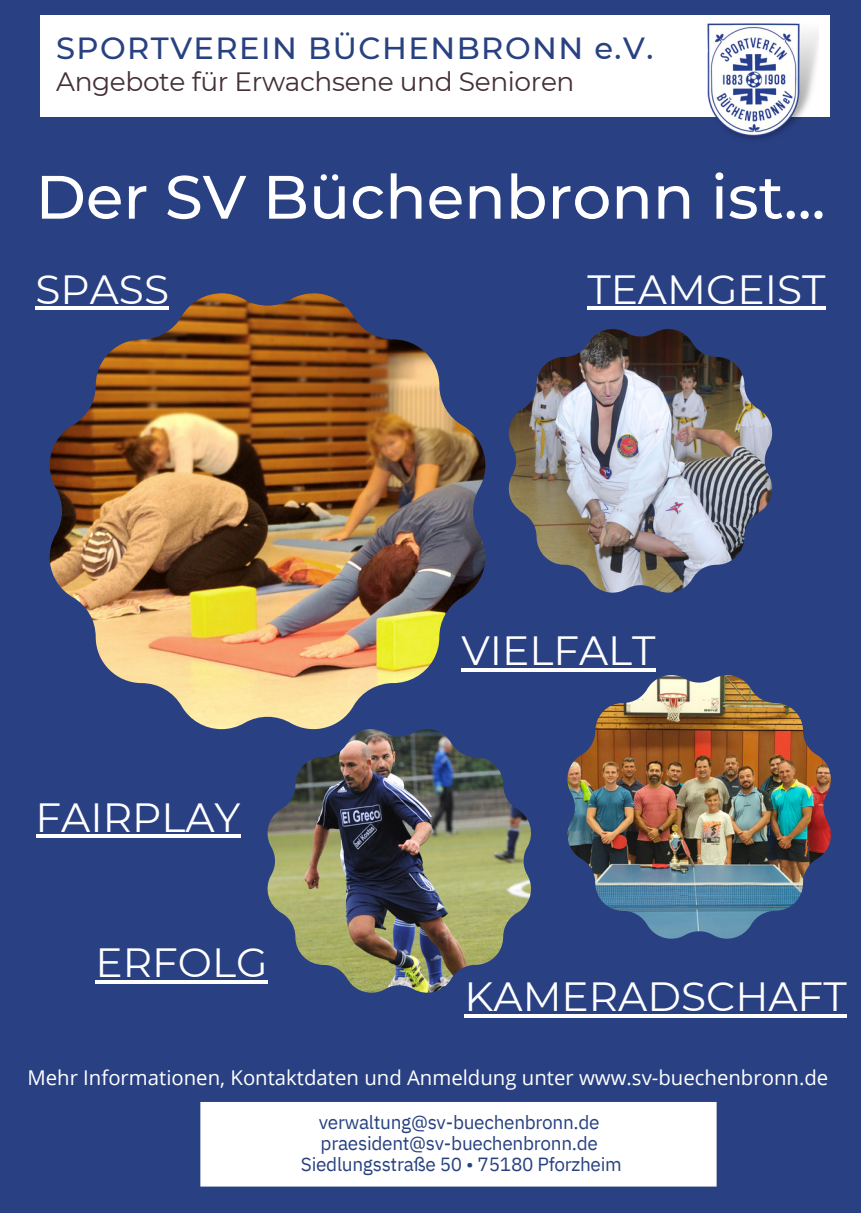
<style>
.page{position:relative;width:861px;height:1214px;background:#fff}
.page>*{position:absolute;margin:0;border:0;box-sizing:border-box;transform-origin:0 0}
.t1{font:500 61px "Montserrat";color:#fff}
.t2{font:40.8px "Montserrat";color:#fff}
.t3{font:500 30.6px "Montserrat";letter-spacing:.05em;color:#284181}
.t4{font:26.4px "Montserrat";letter-spacing:-.015em;color:#443135}
.t5{font:20.4px "Open Sans";color:#fff}
.t6{font:19px "IBM Plex Sans";letter-spacing:-.015em;color:#284181}
</style>
<div class="page">
<div style="left:0;top:0;width:860px;height:1212px;background:#294083"></div>
<div style="left:41px;top:15px;width:789px;height:101px;background:#fff"></div>
<img style="left:707px;top:23px;width:111px;height:116px">
<div style="left:200px;top:1102px;width:517px;height:84px;background:#fff"></div>
<img style="left:50px;top:293px;width:435px;height:436px">
<hr style="left:36px;top:834px;width:204px;height:3px;background:#fff">
<hr style="left:95px;top:980px;width:172px;height:3px;background:#fff">
<hr style="left:465px;top:1014px;width:382px;height:3px;background:#fff">
<hr style="left:587px;top:307px;width:238px;height:3px;background:#fff">
<hr style="left:36px;top:307px;width:133px;height:3px;background:#fff">
<hr style="left:461px;top:668px;width:195px;height:3px;background:#fff">
<img style="left:509px;top:329px;width:263px;height:263px">
<img style="left:567px;top:675px;width:264px;height:263px">
<img style="left:268px;top:729px;width:263px;height:263px">
<p class="t3" style="left:56px;top:29px;width:599px">SPORTVEREIN BÜCHENBRONN e.V.</p>
<p class="t4" style="left:56px;top:66px;width:520px">Angebote für Erwachsene und Senioren</p>
<p class="t1" style="left:36px;top:160px;width:791px">Der SV Büchenbronn ist...</p>
<p class="t2" style="left:36px;top:264px;width:135px">SPASS</p>
<p class="t2" style="left:587px;top:264px;width:240px">TEAMGEIST</p>
<p class="t2" style="left:36px;top:792px;width:206px">FAIRPLAY</p>
<p class="t2" style="left:95px;top:938px;width:174px">ERFOLG</p>
<p class="t2" style="left:461px;top:626px;width:196px">VIELFALT</p>
<p class="t2" style="left:465px;top:971px;width:384px">KAMERADSCHAFT</p>
<p class="t5" style="left:27px;top:1063px;width:802px">Mehr Informationen, Kontaktdaten und Anmeldung unter www.sv-buechenbronn.de</p>
<p class="t6" style="left:319px;top:1109px;width:282px">verwaltung@sv-buechenbronn.de</p>
<p class="t6" style="left:321px;top:1130px;width:279px">praesident@sv-buechenbronn.de</p>
<p class="t6" style="left:301px;top:1151px;width:322px">Siedlungsstraße 50 • 75180 Pforzheim</p>
</div>
